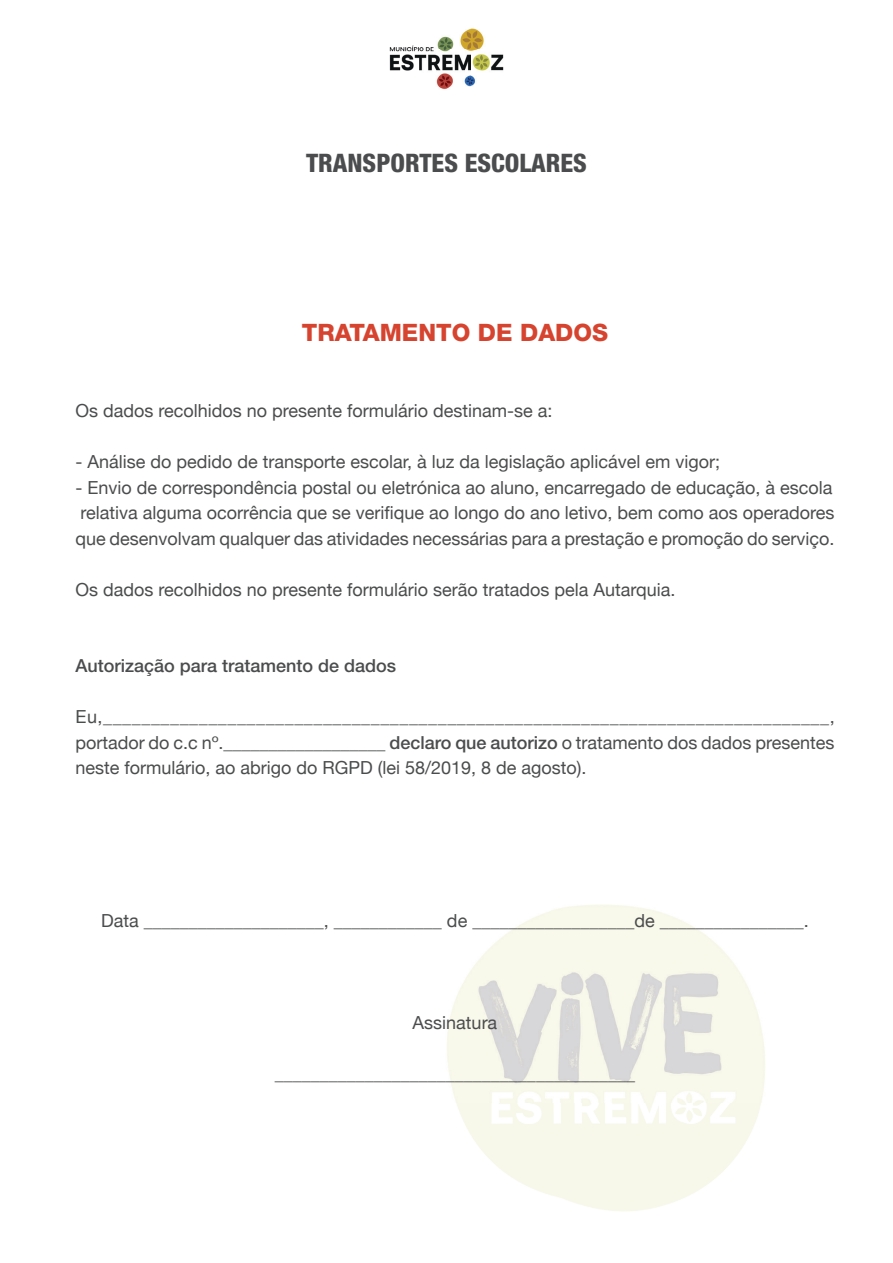
<style>
.page{position:relative;width:893px;height:1263px;background:#fff}
.page>*{position:absolute;margin:0;border:0;box-sizing:border-box;transform-origin:0 0}
.t1{font:800 condensed 25.5px "Helvetica Neue";color:#4b4c4d}
.t2{font:800 24px "Helvetica Neue";color:#d6442f}
.t3{font:18px/25.5px "Helvetica Neue";color:#4b4c4d;text-align:justify}
.t4{font:500 18px "Helvetica Neue";color:#4b4c4d}
.s1{font-weight:500}
</style>
<div class="page">
<img style="left:447px;top:905px;width:318px;height:306px">
<img style="left:389px;top:28px;width:115px;height:62px">
<h1 class="t1" style="left:306px;top:147px;width:282px">TRANSPORTES ESCOLARES</h1>
<h2 class="t2" style="left:302px;top:318px;width:308px">TRATAMENTO DE DADOS</h2>
<p class="t3" style="left:75px;top:398px;width:479px">Os dados recolhidos no presente formulário destinam-se a:</p>
<p class="t3" style="left:75px;top:449px;width:646px">- Análise do pedido de transporte escolar, à luz da legislação aplicável em vigor;</p>
<p class="t3" style="left:75px;top:474px;width:760px">- Envio de correspondência postal ou eletrónica ao aluno, encarregado de educação, à escola relativa alguma ocorrência que se verifique ao longo do ano letivo, bem como aos operadores que desenvolvam qualquer das atividades necessárias para a prestação e promoção do serviço.</p>
<p class="t3" style="left:75px;top:576px;width:602px">Os dados recolhidos no presente formulário serão tratados pela Autarquia.</p>
<p class="t4" style="left:75px;top:655px;width:322px">Autorização para tratamento de dados</p>
<p class="t3" style="left:75px;top:704px;width:761px">Eu,____________________________________________________________________________, portador do c.c nº.__________________ <span class="s1">declaro que autorizo</span> o tratamento dos dados presentes neste formulário, ao abrigo do RGPD (lei 58/2019, 8 de agosto).</p>
<p class="t3" style="left:101px;top:908px;width:709px">Data ____________________, ____________ de __________________de ________________.</p>
<p class="t3" style="left:413px;top:1010px;width:86px">Assinatura</p>
<p class="t3" style="left:275px;top:1061px;width:361px">________________________________________</p>
</div>
